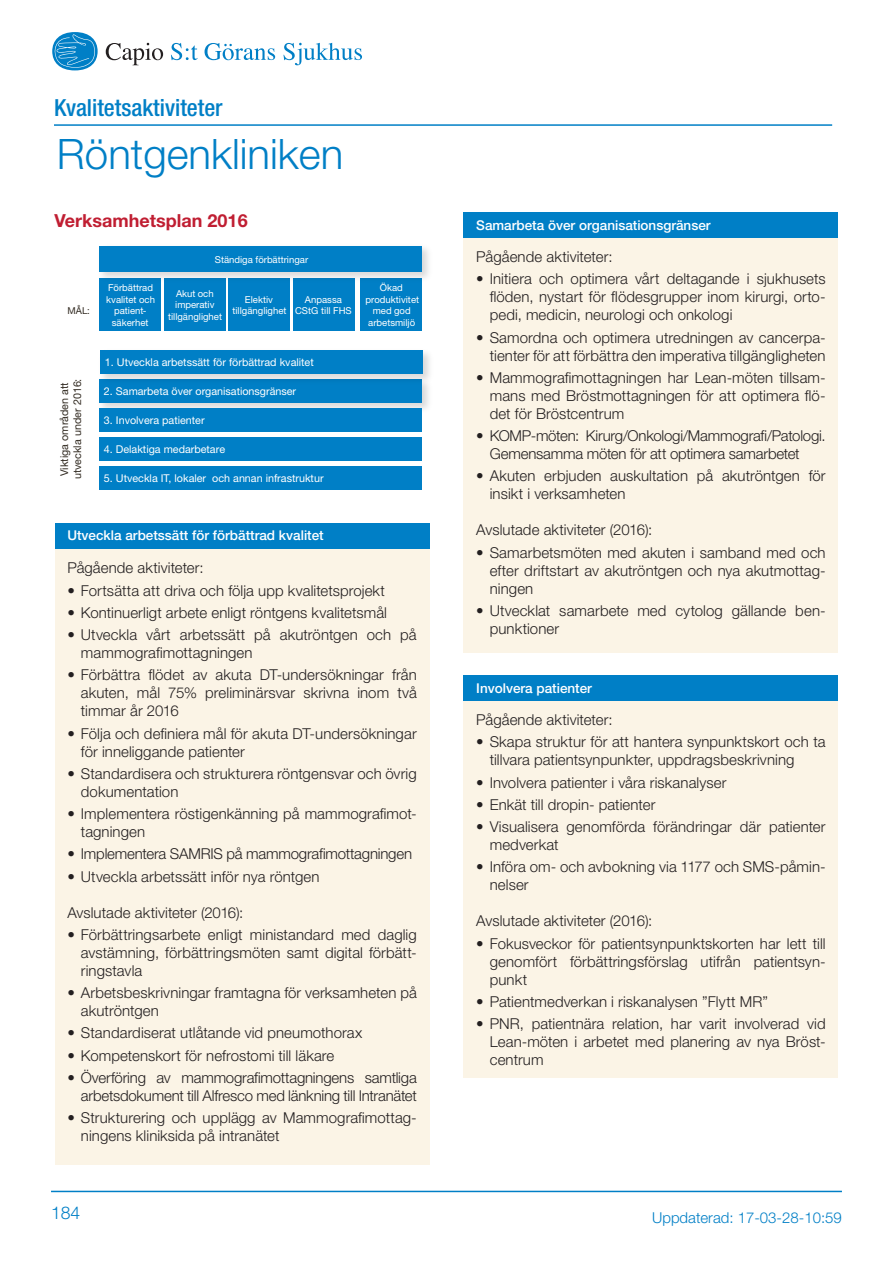
<style>
.page{position:relative;width:893px;height:1263px;background:#fff}
.page>*{position:absolute;margin:0;border:0;box-sizing:border-box;transform-origin:0 0}
.Rubrik_1K{font:300 42px "Helvetica Neue LT";color:#007fc6}
.t1{font:500 condensed 23.55px "Helvetica Neue LT";color:#007fc6}
.Rubrik_3B{font:700 18px "Helvetica Neue LT";color:#c01e32}
.Nedre_rubrik_1{font:300 17.55px "Helvetica Neue LT";color:#007fc6}
.t2{font:300 15px/18px "Helvetica Neue LT";letter-spacing:.005em;color:#231f20}
.t3{font:300 15px/18px "Helvetica Neue LT";letter-spacing:-.015em;color:#231f20;text-align:right}
.Sidhuvud_text{font:300 15px "Helvetica Neue LT";color:#007fc6}
.t4{font:500 13.5px "Helvetica Neue LT";color:#fff}
.t5{font:10.8px "Helvetica Neue LT";color:#fff}
.t6{font:10.8px/12.9px "Helvetica Neue LT";color:#332c23;text-align:center}
.t7{font:9.6px/11.6px "Helvetica Neue LT";color:#fff;text-align:center}
.t8{font:9.6px "Helvetica Neue LT";color:#332c23}
</style>
<div class="page">
<hr style="left:51px;top:1191px;width:791px;height:1px;background:#007fc6">
<svg style="left:106px;top:43px;width:57px;height:22px"></svg>
<svg style="left:171px;top:43px;width:27px;height:17px"></svg>
<svg style="left:283px;top:43px;width:79px;height:22px"></svg>
<div style="left:52px;top:32px;width:46px;height:38px;background:#007fc6;border-radius:50%"></div>
<svg style="left:52px;top:34px;width:43px;height:36px"></svg>
<svg style="left:205px;top:43px;width:70px;height:17px"></svg>
<hr style="left:54px;top:124px;width:778px;height:2px;background:#007fc6">
<img style="left:99px;top:388px;width:330px;height:28px">
<div style="left:100px;top:379px;width:322px;height:24px;background:#007fc6"></div>
<div style="left:100px;top:408px;width:322px;height:24px;background:#007fc6"></div>
<div style="left:100px;top:437px;width:322px;height:24px;background:#007fc6"></div>
<div style="left:100px;top:466px;width:322px;height:24px;background:#007fc6"></div>
<img style="left:99px;top:350px;width:331px;height:38px">
<div style="left:101px;top:350px;width:322px;height:24px;background:#007fc6"></div>
<div style="left:100px;top:279px;width:61px;height:52px;background:#007fc6"></div>
<div style="left:164px;top:279px;width:61px;height:52px;background:#007fc6"></div>
<div style="left:229px;top:279px;width:61px;height:52px;background:#007fc6"></div>
<div style="left:293px;top:279px;width:61px;height:52px;background:#007fc6"></div>
<div style="left:361px;top:279px;width:61px;height:52px;background:#007fc6"></div>
<img style="left:99px;top:246px;width:330px;height:39px">
<div style="left:100px;top:246px;width:322px;height:26px;background:#007fc6"></div>
<div style="left:55px;top:549px;width:375px;height:616px;background:#fbf4e6"></div>
<div style="left:55px;top:524px;width:375px;height:25px;background:#007fc6"></div>
<div style="left:463px;top:238px;width:375px;height:415px;background:#fbf4e6"></div>
<div style="left:463px;top:213px;width:375px;height:25px;background:#007fc6"></div>
<div style="left:463px;top:700px;width:375px;height:378px;background:#fbf4e6"></div>
<div style="left:463px;top:675px;width:375px;height:26px;background:#007fc6"></div>
<h2 class="t1" style="left:54px;top:94px;width:170px">Kvalitetsaktiviteter</h2>
<p class="Rubrik_1K" style="left:57px;top:128px;width:288px">Röntgenkliniken</p>
<p class="Rubrik_3B" style="left:55px;top:209px;width:195px">Verksamhetsplan 2016</p>
<p class="t7" style="left:215px;top:253px;width:95px">Ständiga förbättringar</p>
<p class="t7" style="left:106px;top:282px;width:50px">Förbättrad kvalitet och patient&shy;säkerhet</p>
<p class="t7" style="left:168px;top:288px;width:56px">Akut och imperativ tillgänglighet</p>
<p class="t7" style="left:245px;top:293px;width:30px">Elektiv</p>
<p class="t8" style="left:67px;top:305px;width:24px">MÅL:</p>
<p class="t7" style="left:232px;top:305px;width:56px">tillgänglighet</p>
<p class="t7" style="left:295px;top:293px;width:58px">Anpassa<br>CStG till FHS</p>
<p class="t5" style="left:105px;top:356px;width:210px">1. Utveckla arbetssätt för förbättrad kvalitet</p>
<p class="t6" style="left:58px;top:479px;width:102px;rotate:-90deg">Viktiga områden att utveckla under 2016:</p>
<p class="t5" style="left:104px;top:385px;width:194px">2. Samarbeta över organisationsgränser</p>
<p class="t5" style="left:104px;top:414px;width:102px">3. Involvera patienter</p>
<p class="t5" style="left:104px;top:443px;width:123px">4. Delaktiga medarbetare</p>
<p class="t5" style="left:104px;top:472px;width:221px">5. Utveckla IT, lokaler och annan infrastruktur</p>
<p class="t7" style="left:366px;top:282px;width:55px">Ökad produktivitet med god arbetsmiljö</p>
<p class="t4" style="left:67px;top:527px;width:258px">Utveckla arbetssätt för förbättrad kvalitet</p>
<p class="t2" style="left:67px;top:559px;width:138px">Pågående aktiviteter:</p>
<p class="t2" style="left:67px;top:581px;width:319px">• Fortsätta att driva och följa upp kvalitetsprojekt</p>
<p class="t2" style="left:67px;top:603px;width:321px">• Kontinuerligt arbete enligt röntgens kvalitetsmål</p>
<p class="t2" style="left:81px;top:626px;width:337px;text-indent:-14px">• Utveckla vårt arbetssätt på akutröntgen och på mammografimottagningen</p>
<p class="t2" style="left:81px;top:666px;width:337px;text-align:justify;text-indent:-14px">• Förbättra flödet av akuta DT-undersökningar från akuten, mål 75% preliminärsvar skrivna inom två timmar år 2016</p>
<p class="t2" style="left:81px;top:724px;width:337px;text-indent:-14px">• Följa och definiera mål för akuta DT-undersökningar för inneliggande patienter</p>
<p class="t2" style="left:81px;top:764px;width:337px;text-indent:-14px">• Standardisera och strukturera röntgensvar och övrig dokumentation</p>
<p class="t2" style="left:81px;top:804px;width:337px;text-indent:-13px">• Implementera röstigenkänning på mammografimot&shy;tagningen</p>
<p class="t3" style="left:67px;top:845px;width:346px">• Implementera SAMRIS på mammografimottagningen</p>
<p class="t2" style="left:67px;top:867px;width:254px">• Utveckla arbetssätt inför nya röntgen</p>
<p class="t2" style="left:67px;top:903px;width:178px">Avslutade aktiviteter (2016):</p>
<p class="t2" style="left:81px;top:925px;width:337px;text-align:justify;text-indent:-14px">• Förbättringsarbete enligt ministandard med daglig avstämning, förbättringsmöten samt digital förbätt&shy;ringstavla</p>
<p class="t2" style="left:81px;top:983px;width:337px;text-indent:-14px">• Arbetsbeskrivningar framtagna för verksamheten på akutröntgen</p>
<p class="t2" style="left:67px;top:1024px;width:296px">• Standardiserat utlåtande vid pneumothorax</p>
<p class="t2" style="left:67px;top:1046px;width:268px">• Kompetenskort för nefrostomi till läkare</p>
<p class="t3" style="left:67px;top:1068px;width:351px">• Överföring av mammografimottagningens samtliga arbetsdokument till Alfresco med länkning till Intranätet</p>
<p class="t2" style="left:81px;top:1108px;width:337px;text-indent:-14px">• Strukturering och upplägg av Mammografimottag&shy;ningens kliniksida på intranätet</p>
<p class="Nedre_rubrik_1" style="left:51px;top:1201px;width:31px">184</p>
<p class="t4" style="left:476px;top:217px;width:236px">Samarbeta över organisationsgränser</p>
<p class="t2" style="left:476px;top:248px;width:138px">Pågående aktiviteter:</p>
<p class="t2" style="left:490px;top:270px;width:337px;text-align:justify;text-indent:-14px">• Initiera och optimera vårt deltagande i sjukhusets flöden, nystart för flödesgrupper inom kirurgi, orto&shy;pedi, medicin, neurologi och onkologi</p>
<p class="t2" style="left:476px;top:328px;width:351px;text-align:right">• Samordna och optimera utredningen av cancerpa&shy;tienter för att förbättra den imperativa tillgängligheten</p>
<p class="t2" style="left:490px;top:368px;width:337px;text-align:justify;text-indent:-14px">• Mammografimottagningen har Lean-möten tillsam&shy;mans med Bröstmottagningen för att optimera flö&shy;det för Bröstcentrum</p>
<p class="t3" style="left:490px;top:427px;width:337px;text-align:left;text-indent:-14px">• KOMP-möten: Kirurg/Onkologi/Mammografi/Patologi.<br>Gemensamma möten för att optimera samarbetet</p>
<p class="t2" style="left:490px;top:467px;width:337px;text-indent:-14px">• Akuten erbjuden auskultation på akutröntgen för insikt i verksamheten</p>
<p class="t2" style="left:476px;top:521px;width:178px">Avslutade aktiviteter (2016):</p>
<p class="t2" style="left:490px;top:543px;width:337px;text-align:justify;text-indent:-14px">• Samarbetsmöten med akuten i samband med och efter driftstart av akutröntgen och nya akutmottag&shy;ningen</p>
<p class="t2" style="left:490px;top:601px;width:337px;text-indent:-14px">• Utvecklat samarbete med cytolog gällande ben&shy;punktioner</p>
<p class="t4" style="left:476px;top:680px;width:117px">Involvera patienter</p>
<p class="t2" style="left:476px;top:710px;width:138px">Pågående aktiviteter:</p>
<p class="t2" style="left:490px;top:733px;width:337px;text-indent:-14px">• Skapa struktur för att hantera synpunktskort och ta tillvara patientsynpunkter, uppdragsbeskrivning</p>
<p class="t2" style="left:476px;top:773px;width:252px">• Involvera patienter i våra riskanalyser</p>
<p class="t2" style="left:476px;top:795px;width:181px">• Enkät till dropin- patienter</p>
<p class="t2" style="left:490px;top:817px;width:337px;text-indent:-14px">• Visualisera genomförda förändringar där patienter medverkat</p>
<p class="t2" style="left:490px;top:858px;width:337px;text-indent:-14px">• Införa om- och avbokning via 1177 och SMS-påmin&shy;nelser</p>
<p class="t2" style="left:476px;top:912px;width:178px">Avslutade aktiviteter (2016):</p>
<p class="t2" style="left:490px;top:934px;width:337px;text-align:justify;text-indent:-14px">• Fokusveckor för patientsynpunktskorten har lett till genomfört förbättringsförslag utifrån patientsyn&shy;punkt</p>
<p class="t2" style="left:476px;top:992px;width:293px">• Patientmedverkan i riskanalysen ”Flytt MR”</p>
<p class="t2" style="left:490px;top:1014px;width:337px;text-align:justify;text-indent:-14px">• PNR, patientnära relation, har varit involverad vid Lean-möten i arbetet med planering av nya Bröst&shy;centrum</p>
<p class="Sidhuvud_text" style="left:652px;top:1209px;width:191px">Uppdaterad: 17-03-28-10:59</p>
</div>
